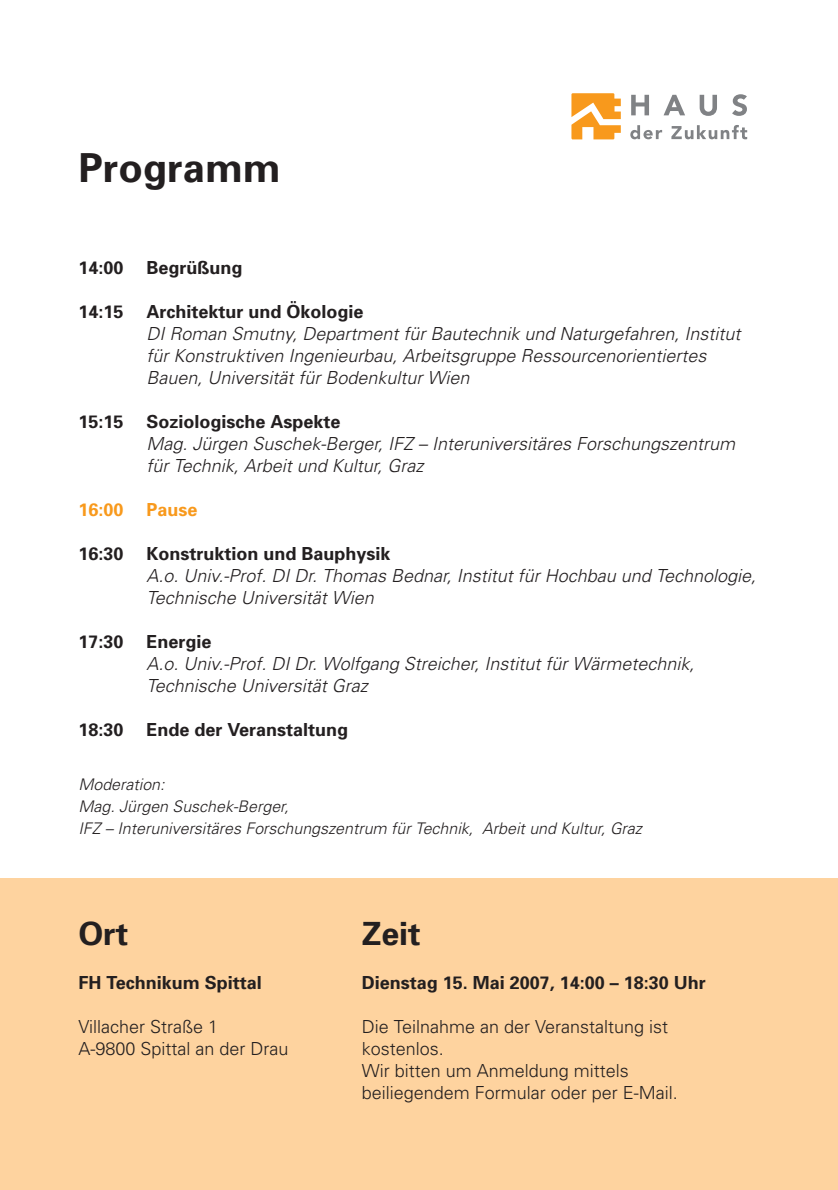
<style>
.page{position:relative;width:838px;height:1190px;background:#fff}
.page>*{position:absolute;margin:0;border:0;box-sizing:border-box;transform-origin:0 0}
.t1{font:700 40px "Univers";color:#231f20}
.t2{font:700 32px "Univers";color:#231f20}
.t3{font:italic 300 18px/22px "Univers";color:#231f20}
.t4{font:700 18px "Univers";color:#231f20}
.t5{font:300 18px/22px "Univers";color:#231f20}
.t6{font:700 18px "Univers";color:#f8991c}
.t7{font:italic 300 16px/22px "Univers";color:#231f20}
</style>
<div class="page">
<div style="left:0;top:879px;width:838px;height:311px;background:#fed39f"></div>
<svg style="left:571px;top:93px;width:50px;height:46px"></svg>
<svg style="left:631px;top:95px;width:18px;height:20px"></svg>
<svg style="left:664px;top:95px;width:21px;height:20px"></svg>
<svg style="left:700px;top:95px;width:17px;height:21px"></svg>
<svg style="left:732px;top:94px;width:15px;height:22px"></svg>
<svg style="left:630px;top:125px;width:32px;height:14px"></svg>
<svg style="left:671px;top:125px;width:76px;height:14px"></svg>
<h1 class="t1" style="left:78px;top:153px;width:204px">Programm</h1>
<p class="t4" style="left:78px;top:261px;width:47px">14:00</p>
<p class="t4" style="left:146px;top:261px;width:97px">Begrüßung</p>
<p class="t4" style="left:78px;top:305px;width:47px">14:15</p>
<p class="t4" style="left:146px;top:305px;width:219px">Architektur und Ökologie</p>
<p class="t3" style="left:146px;top:324px;width:596px">DI Roman Smutny, Department für Bautechnik und Naturgefahren, Institut für Konstruktiven Ingenieurbau, Arbeitsgruppe Ressourcenorientiertes<br>Bauen, Universität für Bodenkultur Wien</p>
<p class="t4" style="left:78px;top:415px;width:47px">15:15</p>
<p class="t4" style="left:146px;top:415px;width:196px">Soziologische Aspekte</p>
<p class="t3" style="left:146px;top:434px;width:590px">Mag. Jürgen Suschek-Berger, IFZ – Interuniversitäres Forschungszentrum für Technik, Arbeit und Kultur, Graz</p>
<p class="t6" style="left:78px;top:503px;width:47px">16:00</p>
<p class="t6" style="left:146px;top:503px;width:53px">Pause</p>
<p class="t4" style="left:78px;top:547px;width:47px">16:30</p>
<p class="t4" style="left:146px;top:547px;width:245px">Konstruktion und Bauphysik</p>
<p class="t3" style="left:146px;top:566px;width:611px">A.o. Univ.-Prof. DI Dr. Thomas Bednar, Institut für Hochbau und Technologie,<br>Technische Universität Wien</p>
<p class="t4" style="left:78px;top:635px;width:47px">17:30</p>
<p class="t4" style="left:146px;top:635px;width:67px">Energie</p>
<p class="t3" style="left:146px;top:654px;width:549px">A.o. Univ.-Prof. DI Dr. Wolfgang Streicher, Institut für Wärmetechnik,<br>Technische Universität Graz</p>
<p class="t4" style="left:78px;top:723px;width:47px">18:30</p>
<p class="t4" style="left:146px;top:723px;width:203px">Ende der Veranstaltung</p>
<p class="t7" style="left:78px;top:775px;width:565px">Moderation:<br>Mag. Jürgen Suschek-Berger,<br>IFZ – Interuniversitäres Forschungszentrum für Technik, Arbeit und Kultur, Graz</p>
<h2 class="t2" style="left:78px;top:922px;width:51px">Ort</h2>
<p class="t4" style="left:78px;top:976px;width:185px">FH Technikum Spittal</p>
<p class="t5" style="left:78px;top:1017px;width:212px">Villacher Straße 1<br>A-9800 Spittal an der Drau</p>
<h2 class="t2" style="left:362px;top:922px;width:60px">Zeit</h2>
<p class="t4" style="left:362px;top:976px;width:346px">Dienstag 15. Mai 2007, 14:00 – 18:30 Uhr</p>
<p class="t5" style="left:362px;top:1017px;width:318px">Die Teilnahme an der Veranstaltung ist kostenlos.<br>Wir bitten um Anmeldung mittels beiliegendem Formular oder per E-Mail.</p>
</div>
